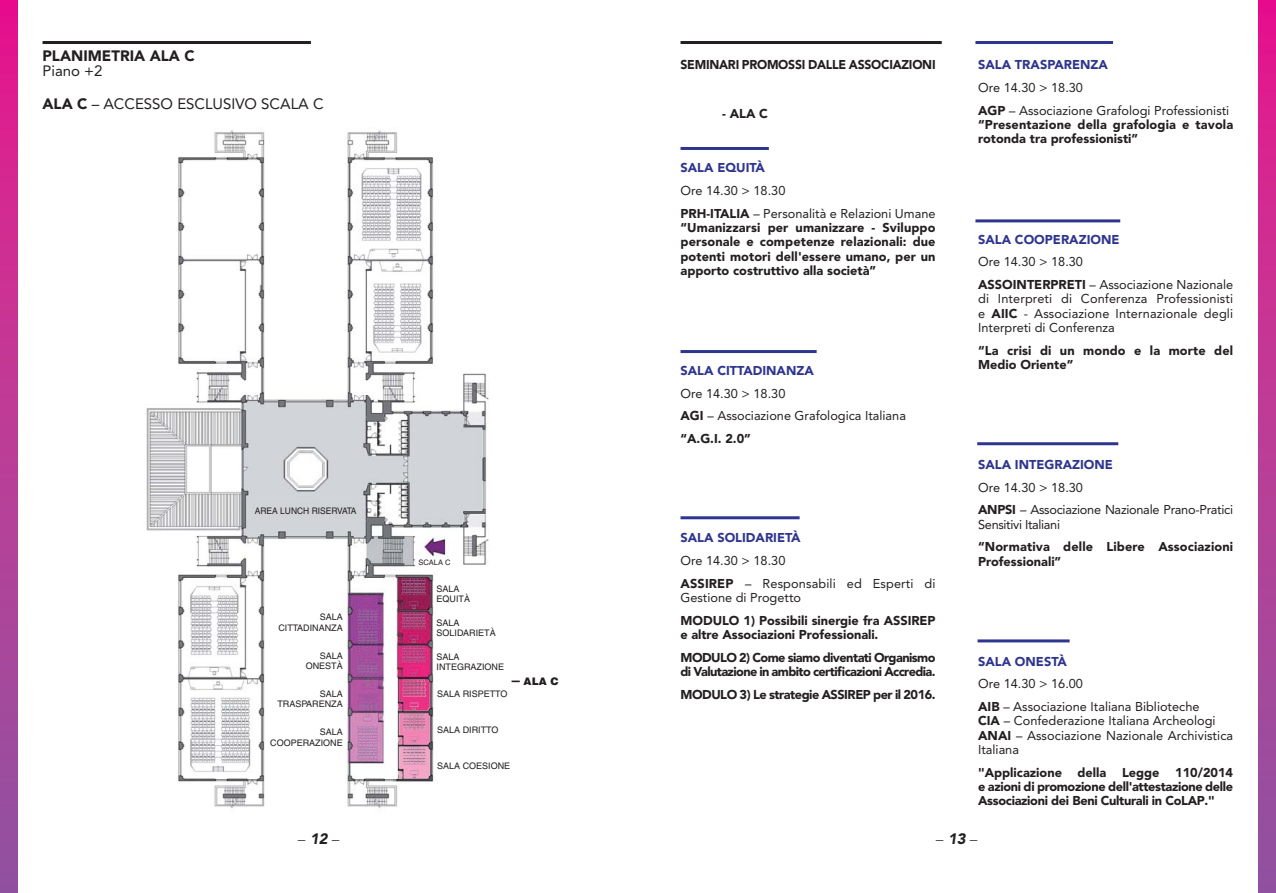
<style>
.page{position:relative;width:1276px;height:893px;background:#fff}
.page>*{position:absolute;margin:0;border:0;box-sizing:border-box;transform-origin:0 0}
.t1{font:15px "Avenir";color:#231f20}
.t2{font:900 15px "Avenir";color:#231f20}
.t3{font:italic 900 15px "Avenir";color:#231f20}
.t4{font:12.75px/22.8px "Avenir";color:#231f20}
.t5{font:900 12.75px/14.2px "Avenir";letter-spacing:-.005em;color:#231f20}
.t6{font:900 12.75px "Avenir";color:#2e358e}
.t7{font:900 12.75px/14.2px "Avenir";letter-spacing:-.045em;color:#231f20}
.t8{font:12.75px/22.8px "Avenir";letter-spacing:-.02em;color:#231f20}
.t9{font:900 12.75px "Avenir";letter-spacing:-.04em;color:#231f20}
.t10{font:900 12.75px "Avenir";letter-spacing:-.005em;color:#231f20;scale:.96 1}
.t11{font:12.75px "Avenir";letter-spacing:-.025em;color:#231f20}
.t12{font:900 10.5px "Helvetica";color:#231f20}
.t13{font:9px/10.5px "Helvetica";color:#231f20;text-align:right}
.t14{font:9px "Helvetica";color:#231f20;scale:.94 1}
.t15{font:7.5px "Helvetica";color:#231f20}
.s1{font-weight:900}
</style>
<div class="page">
<img style="left:146px;top:130px;width:343px;height:679px">
<div style="left:0;top:0;width:17px;height:893px;background:linear-gradient(to bottom,#e7198c,#9058a0)"></div>
<div style="left:1259px;top:0;width:17px;height:893px;background:linear-gradient(to bottom,#e71a8c,#9058a0)"></div>
<hr style="left:43px;top:41px;width:268px;height:3px;background:#231f20">
<hr style="left:680px;top:41px;width:261px;height:3px;background:#231f20">
<hr style="left:680px;top:147px;width:89px;height:3px;background:#2e358e">
<hr style="left:975px;top:219px;width:145px;height:3px;background:#2e358e">
<hr style="left:977px;top:442px;width:141px;height:3px;background:#2e358e">
<hr style="left:975px;top:41px;width:138px;height:3px;background:#2e358e">
<hr style="left:680px;top:350px;width:136px;height:3px;background:#2e358e">
<hr style="left:680px;top:516px;width:119px;height:3px;background:#2e358e">
<hr style="left:977px;top:639px;width:92px;height:3px;background:#2e358e">
<p class="t2" style="left:43px;top:49px;width:154px">PLANIMETRIA ALA C</p>
<p class="t1" style="left:43px;top:64px;width:62px">Piano +2</p>
<p class="t1" style="left:43px;top:98px;width:282px"><span class="s1">ALA C</span> – ACCESSO ESCLUSIVO SCALA C</p>
<p class="t14" style="left:255px;top:508px;width:110px">AREA LUNCH RISERVATA</p>
<p class="t13" style="left:278px;top:613px;width:66px">SALA<br>CITTADINANZA</p>
<p class="t13" style="left:306px;top:651px;width:38px">SALA<br>ONESTÀ</p>
<p class="t13" style="left:277px;top:689px;width:67px">SALA<br>TRASPARENZA</p>
<p class="t13" style="left:270px;top:728px;width:74px">SALA<br>COOPERAZIONE</p>
<p class="t15" style="left:418px;top:560px;width:34px">SCALA C</p>
<p class="t13" style="left:436px;top:584px;width:35px;text-align:left">SALA<br>EQUITÀ</p>
<p class="t13" style="left:436px;top:618px;width:61px;text-align:left">SALA<br>SOLIDARIETÀ</p>
<p class="t13" style="left:436px;top:652px;width:69px;text-align:left">SALA<br>INTEGRAZIONE</p>
<p class="t12" style="left:512px;top:677px;width:49px"><sup>_</sup> ALA C</p>
<p class="t13" style="left:437px;top:689px;width:72px">SALA RISPETTO</p>
<p class="t13" style="left:437px;top:726px;width:63px">SALA DIRITTO</p>
<p class="t13" style="left:437px;top:762px;width:74px">SALA COESIONE</p>
<p class="t10" style="left:680px;top:60px;width:267px">SEMINARI PROMOSSI DALLE ASSOCIAZIONI</p>
<p class="t5" style="left:722px;top:107px;width:47px">- ALA C</p>
<p class="t6" style="left:680px;top:163px;width:86px">SALA EQUITÀ</p>
<p class="t4" style="left:680px;top:180px;width:256px">Ore 14.30 &gt; 18.30<br><span class="s1">PRH-ITALIA</span> – Personalità e Relazioni Umane</p>
<p class="t5" style="left:680px;top:222px;width:256px;text-align:justify">“Umanizzarsi per umanizzare - Sviluppo personale e competenze relazionali: due potenti motori dell'essere umano, per un apporto costruttivo alla società”</p>
<p class="t6" style="left:680px;top:365px;width:135px">SALA CITTADINANZA</p>
<p class="t4" style="left:680px;top:383px;width:227px">Ore 14.30 &gt; 18.30<br><span class="s1">AGI</span> – Associazione Grafologica Italiana <span class="s1">“A.G.I. 2.0”</span></p>
<p class="t6" style="left:680px;top:533px;width:122px">SALA SOLIDARIETÀ</p>
<p class="t4" style="left:680px;top:550px;width:256px">Ore 14.30 &gt; 18.30<br><span class="s1">ASSIREP</span> – Responsabili ed Esperti di</p>
<p class="t4" style="left:680px;top:587px;width:122px">Gestione di Progetto</p>
<p class="t5" style="left:680px;top:614px;width:256px">MODULO 1) Possibili sinergie fra ASSIREP e altre Associazioni Professionali.</p>
<p class="t7" style="left:680px;top:651px;width:256px">MODULO 2) Come siamo diventati Organismo di Valutazione in ambito certificazioni Accredia.</p>
<p class="t9" style="left:680px;top:689px;width:256px">MODULO 3) Le strategie ASSIREP per il 2016.</p>
<p class="t6" style="left:978px;top:60px;width:131px">SALA TRASPARENZA</p>
<p class="t4" style="left:978px;top:77px;width:253px">Ore 14.30 &gt; 18.30<br><span class="s1">AGP</span> – Associazione Grafologi Professionisti</p>
<p class="t5" style="left:978px;top:119px;width:256px">“Presentazione della grafologia e tavola rotonda tra professionisti”</p>
<p class="t6" style="left:978px;top:234px;width:143px">SALA COOPERAZIONE</p>
<p class="t4" style="left:978px;top:252px;width:256px">Ore 14.30 &gt; 18.30<br><span class="s1">ASSOINTERPRETI</span> – Associazione Nazionale</p>
<p class="t4" style="left:978px;top:293px;width:257px;line-height:14.2px;text-align:justify">di Interpreti di Conferenza Professionisti e <span class="s1">AIIC</span> - Associazione Internazionale degli Interpreti di Conferenza</p>
<p class="t5" style="left:978px;top:344px;width:256px">“La crisi di un mondo e la morte del<br>Medio Oriente”</p>
<p class="t6" style="left:978px;top:459px;width:136px">SALA INTEGRAZIONE</p>
<p class="t8" style="left:978px;top:477px;width:256px">Ore 14.30 &gt; 18.30<br><span class="s1">ANPSI</span> – Associazione Nazionale Prano-Pratici</p>
<p class="t11" style="left:978px;top:519px;width:83px">Sensitivi Italiani</p>
<p class="t5" style="left:978px;top:541px;width:256px">“Normativa delle Libere Associazioni<br>Professionali”</p>
<p class="t6" style="left:978px;top:656px;width:90px">SALA ONESTÀ</p>
<p class="t4" style="left:978px;top:674px;width:223px">Ore 14.30 &gt; 16.00<br><span class="s1">AIB</span> – Associazione Italiana Biblioteche</p>
<p class="t4" style="left:978px;top:715px;width:256px;line-height:14.2px"><span class="s1">CIA</span> – Confederazione Italiana Archeologi<br><span class="s1">ANAI</span> – Associazione Nazionale Archivistica<br>Italiana</p>
<p class="t5" style="left:978px;top:766px;width:256px;text-align:justify">"Applicazione della Legge 110/2014 e azioni di promozione dell'attestazione delle Associazioni dei Beni Culturali in CoLAP."</p>
<p class="t3" style="left:298px;top:830px;width:43px">_12_</p>
<p class="t3" style="left:936px;top:830px;width:43px">_13_</p>
</div>
